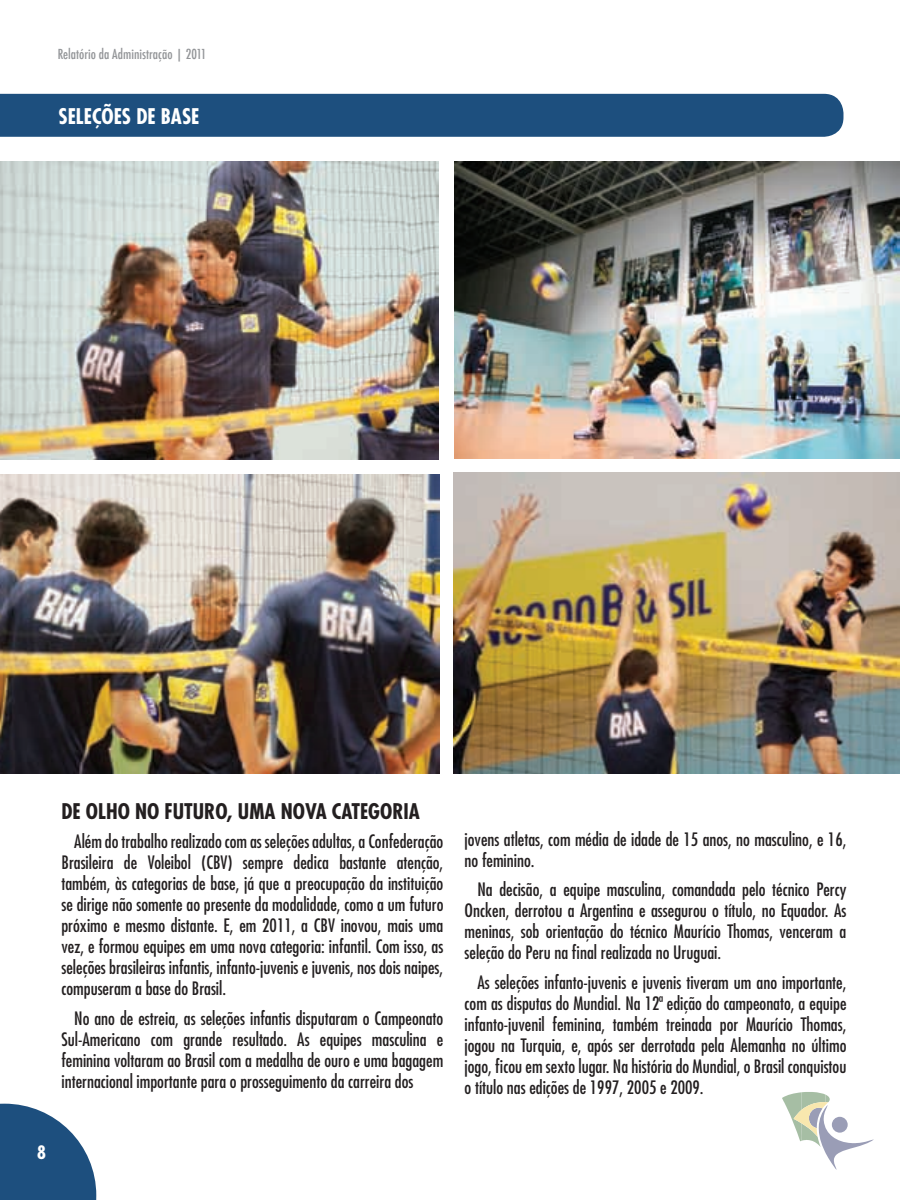
<style>
.page{position:relative;width:902px;height:1200px;background:#fff}
.page>*{position:absolute;margin:0;border:0;box-sizing:border-box;transform-origin:0 0}
.t1{font:700 condensed 21px "Futura Std";color:#231f20}
.t2{font:700 condensed 21px "Futura Std";color:#fff}
.t3{font:condensed 18px/21px "Futura Std";color:#231f20;text-align:justify}
.t4{font:700 condensed 18px "Futura Std";color:#fff}
.t5{font:500 condensed 13.5px "Futura";color:#939598}
</style>
<div class="page">
<svg style="left:782px;top:1092px;width:92px;height:77px"></svg>
<div style="left:0;top:94px;width:843px;height:43px;background:#1d4f7e"></div>
<img style="left:0;top:475px;width:440px;height:299px">
<img style="left:454px;top:161px;width:446px;height:297px">
<img style="left:0;top:161px;width:439px;height:298px">
<img style="left:454px;top:473px;width:446px;height:301px">
<svg style="left:0;top:1103px;width:96px;height:97px"></svg>
<p class="t5" style="left:58px;top:45px;width:150px">Relatório da Administração | 2011</p>
<p class="t2" style="left:58px;top:103px;width:142px">SELEÇÕES DE BASE</p>
<p class="t1" style="left:61px;top:797px;width:360px">DE OLHO NO FUTURO, UMA NOVA CATEGORIA</p>
<p class="t3" style="left:61px;top:830px;width:383px;text-indent:13px">Além do trabalho realizado com as seleções adultas, a Confederação Brasileira de Voleibol (CBV) sempre dedica bastante atenção, também, às categorias de base, já que a preocupação da instituição se dirige não somente ao presente da modalidade, como a um futuro próximo e mesmo distante. E, em 2011, a CBV inovou, mais uma vez, e formou equipes em uma nova categoria: infantil. Com isso, as seleções brasileiras infantis, infanto-juvenis e juvenis, nos dois naipes, compuseram a base do Brasil.</p>
<p class="t3" style="left:61px;top:1007px;width:383px;text-indent:13px">No ano de estreia, as seleções infantis disputaram o Campeonato Sul-Americano com grande resultado. As equipes masculina e feminina voltaram ao Brasil com a medalha de ouro e uma bagagem internacional importante para o prosseguimento da carreira dos</p>
<p class="t4" style="left:37px;top:1141px;width:10px">8</p>
<p class="t3" style="left:465px;top:828px;width:383px">jovens atletas, com média de idade de 15 anos, no masculino, e 16, no feminino.</p>
<p class="t3" style="left:465px;top:879px;width:383px;text-indent:13px">Na decisão, a equipe masculina, comandada pelo técnico Percy Oncken, derrotou a Argentina e assegurou o título, no Equador. As meninas, sob orientação do técnico Maurício Thomas, venceram a seleção do Peru na final realizada no Uruguai.</p>
<p class="t3" style="left:465px;top:971px;width:383px;text-indent:13px">As seleções infanto-juvenis e juvenis tiveram um ano importante, com as disputas do Mundial. Na 12ª edição do campeonato, a equipe infanto-juvenil feminina, também treinada por Maurício Thomas, jogou na Turquia, e, após ser derrotada pela Alemanha no último jogo, ficou em sexto lugar. Na história do Mundial, o Brasil conquistou o título nas edições de 1997, 2005 e 2009.</p>
</div>
